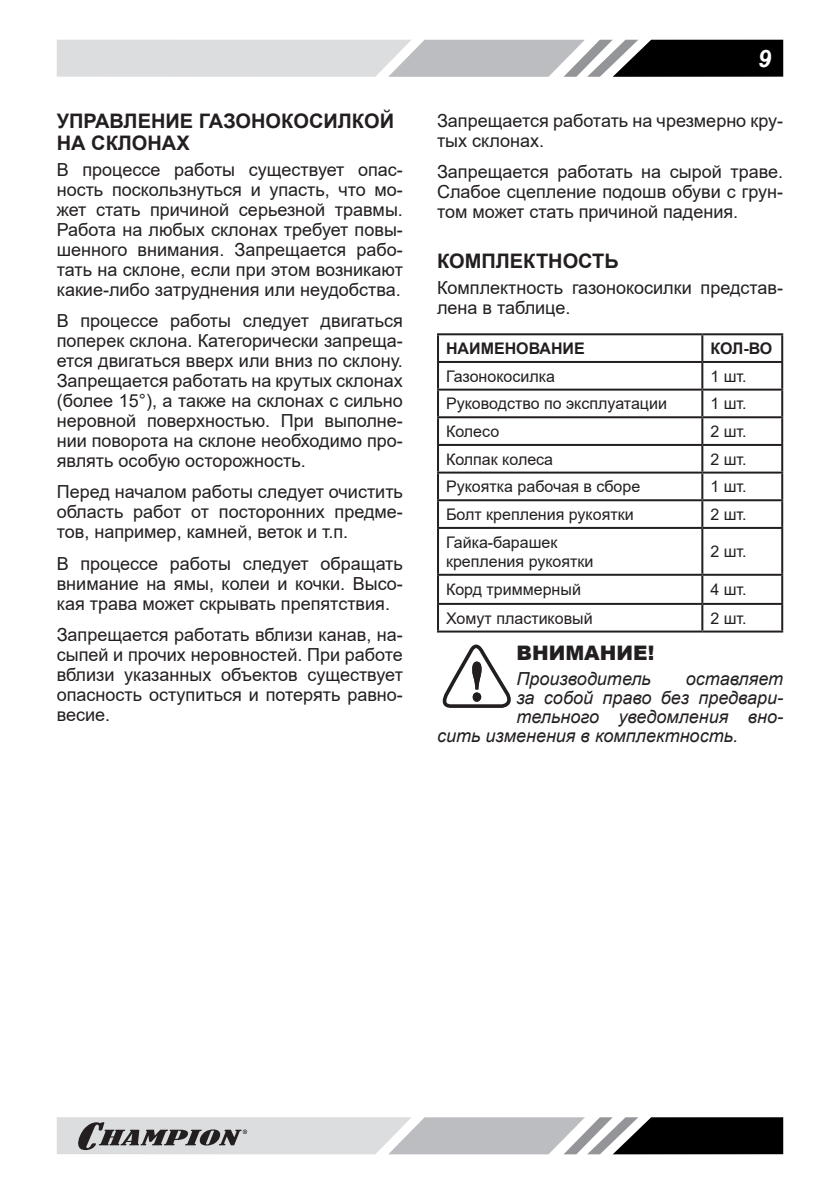
<style>
.page{position:relative;width:840px;height:1191px;background:#fff}
.page>*{position:absolute;margin:0;border:0;box-sizing:border-box;transform-origin:0 0}
.t1{font:italic 700 24px "Arial";color:#fff}
.t2{font:700 20px/22px "Arial";color:#231f20}
.t3{font:900 20px "Arial";color:#231f20}
.t4{font:18px/20px "Arial";color:#231f20;text-align:justify}
.p{font:italic 18px "Arial";color:#231f20}
.table_p_left{font:16px/19.2px "Arial";color:#231f20}
.table_h{font:700 16px "Arial";color:#231f20}
</style>
<div class="page">
<svg style="left:57px;top:40px;width:725px;height:37px;background:#a7a8aa"></svg>
<svg style="left:57px;top:1117px;width:725px;height:37px;background:#9c9d9e"></svg>
<hr style="left:437px;top:333px;width:265px;height:2px;background:#231f20">
<hr style="left:437px;top:335px;width:2px;height:26px;background:#231f20">
<hr style="left:702px;top:333px;width:80px;height:2px;background:#231f20">
<hr style="left:701px;top:335px;width:2px;height:26px;background:#231f20">
<hr style="left:780px;top:335px;width:2px;height:26px;background:#231f20">
<hr style="left:437px;top:361px;width:265px;height:2px;background:#231f20">
<hr style="left:437px;top:363px;width:2px;height:25px;background:#231f20">
<hr style="left:702px;top:361px;width:80px;height:2px;background:#231f20">
<hr style="left:701px;top:363px;width:2px;height:25px;background:#231f20">
<hr style="left:780px;top:363px;width:2px;height:25px;background:#231f20">
<hr style="left:437px;top:388px;width:265px;height:2px;background:#231f20">
<hr style="left:437px;top:390px;width:2px;height:26px;background:#231f20">
<hr style="left:702px;top:388px;width:80px;height:2px;background:#231f20">
<hr style="left:701px;top:390px;width:2px;height:26px;background:#231f20">
<hr style="left:780px;top:390px;width:2px;height:26px;background:#231f20">
<hr style="left:437px;top:416px;width:265px;height:2px;background:#231f20">
<hr style="left:437px;top:418px;width:2px;height:26px;background:#231f20">
<hr style="left:702px;top:416px;width:80px;height:2px;background:#231f20">
<hr style="left:701px;top:418px;width:2px;height:26px;background:#231f20">
<hr style="left:780px;top:418px;width:2px;height:26px;background:#231f20">
<hr style="left:437px;top:444px;width:265px;height:2px;background:#231f20">
<hr style="left:437px;top:446px;width:2px;height:25px;background:#231f20">
<hr style="left:702px;top:444px;width:80px;height:2px;background:#231f20">
<hr style="left:701px;top:446px;width:2px;height:25px;background:#231f20">
<hr style="left:780px;top:446px;width:2px;height:25px;background:#231f20">
<hr style="left:437px;top:471px;width:265px;height:2px;background:#231f20">
<hr style="left:437px;top:473px;width:2px;height:26px;background:#231f20">
<hr style="left:702px;top:471px;width:80px;height:2px;background:#231f20">
<hr style="left:701px;top:473px;width:2px;height:26px;background:#231f20">
<hr style="left:780px;top:473px;width:2px;height:26px;background:#231f20">
<hr style="left:437px;top:499px;width:265px;height:2px;background:#231f20">
<hr style="left:437px;top:501px;width:2px;height:26px;background:#231f20">
<hr style="left:702px;top:499px;width:80px;height:2px;background:#231f20">
<hr style="left:701px;top:501px;width:2px;height:26px;background:#231f20">
<hr style="left:780px;top:501px;width:2px;height:26px;background:#231f20">
<hr style="left:437px;top:527px;width:265px;height:2px;background:#231f20">
<hr style="left:437px;top:529px;width:2px;height:45px;background:#231f20">
<hr style="left:702px;top:527px;width:80px;height:2px;background:#231f20">
<hr style="left:701px;top:529px;width:2px;height:45px;background:#231f20">
<hr style="left:780px;top:529px;width:2px;height:45px;background:#231f20">
<hr style="left:437px;top:574px;width:265px;height:2px;background:#231f20">
<hr style="left:437px;top:576px;width:2px;height:27px;background:#231f20">
<hr style="left:702px;top:574px;width:80px;height:2px;background:#231f20">
<hr style="left:701px;top:576px;width:2px;height:27px;background:#231f20">
<hr style="left:780px;top:576px;width:2px;height:27px;background:#231f20">
<hr style="left:437px;top:603px;width:265px;height:2px;background:#231f20">
<hr style="left:437px;top:605px;width:2px;height:25px;background:#231f20">
<hr style="left:702px;top:603px;width:80px;height:2px;background:#231f20">
<hr style="left:701px;top:605px;width:2px;height:25px;background:#231f20">
<hr style="left:780px;top:605px;width:2px;height:25px;background:#231f20">
<hr style="left:437px;top:630px;width:265px;height:2px;background:#231f20">
<hr style="left:702px;top:630px;width:80px;height:2px;background:#231f20">
<svg style="left:442px;top:644px;width:69px;height:64px"></svg>
<p class="t2" style="left:57px;top:110px;width:338px">УПРАВЛЕНИЕ ГАЗОНОКОСИЛКОЙ<br>НА СКЛОНАХ</p>
<p class="t4" style="left:57px;top:159px;width:347px">В процессе работы существует опас&shy;ность поскользнуться и упасть, что мо&shy;жет стать причиной серьезной травмы.<br>Работа на любых склонах требует повы&shy;шенного внимания. Запрещается рабо&shy;тать на склоне, если при этом возникают какие-либо затруднения или неудобства.</p>
<p class="t4" style="left:57px;top:311px;width:347px">В процессе работы следует двигаться поперек склона. Категорически запреща&shy;ется двигаться вверх или вниз по склону.<br>Запрещается работать на крутых склонах (более 15°), а также на склонах с сильно неровной поверхностью. При выполне&shy;нии поворота на склоне необходимо про&shy;являть особую осторожность.</p>
<p class="t4" style="left:57px;top:482px;width:347px">Перед началом работы следует очистить область работ от посторонних предме&shy;тов, например, камней, веток и т.п.</p>
<p class="t4" style="left:57px;top:553px;width:347px">В процессе работы следует обращать внимание на ямы, колеи и кочки. Высо&shy;кая трава может скрывать препятствия.</p>
<p class="t4" style="left:57px;top:625px;width:347px">Запрещается работать вблизи канав, на&shy;сыпей и прочих неровностей. При работе вблизи указанных объектов существует опасность оступиться и потерять равно&shy;весие.</p>
<h1 class="t1" style="left:757px;top:42px;width:15px">9</h1>
<p class="t4" style="left:437px;top:110px;width:347px">Запрещается работать на чрезмерно кру&shy;тых склонах.</p>
<p class="t4" style="left:437px;top:161px;width:347px">Запрещается работать на сырой траве.<br>Слабое сцепление подошв обуви с грун&shy;том может стать причиной падения.</p>
<p class="t2" style="left:437px;top:250px;width:183px">КОМПЛЕКТНОСТЬ</p>
<p class="t4" style="left:437px;top:277px;width:347px">Комплектность газонокосилки представ&shy;лена в таблице.</p>
<p class="table_h" style="left:446px;top:337px;width:140px">НАИМЕНОВАНИЕ</p>
<p class="table_h" style="left:710px;top:337px;width:63px">КОЛ-ВО</p>
<p class="table_p_left" style="left:446px;top:366px;width:110px">Газонокосилка</p>
<p class="table_p_left" style="left:710px;top:366px;width:38px">1 шт.</p>
<p class="table_p_left" style="left:446px;top:394px;width:222px">Руководство по эксплуатации</p>
<p class="table_p_left" style="left:710px;top:394px;width:38px">1 шт.</p>
<p class="table_p_left" style="left:446px;top:421px;width:55px">Колесо</p>
<p class="table_p_left" style="left:710px;top:421px;width:38px">2 шт.</p>
<p class="table_p_left" style="left:446px;top:449px;width:109px">Колпак колеса</p>
<p class="table_p_left" style="left:710px;top:449px;width:38px">2 шт.</p>
<p class="table_p_left" style="left:446px;top:477px;width:196px">Рукоятка рабочая в сборе</p>
<p class="table_p_left" style="left:710px;top:477px;width:38px">1 шт.</p>
<p class="table_p_left" style="left:446px;top:504px;width:189px">Болт крепления рукоятки</p>
<p class="table_p_left" style="left:710px;top:504px;width:38px">2 шт.</p>
<p class="table_p_left" style="left:446px;top:532px;width:149px">Гайка-барашек крепления рукоятки</p>
<p class="table_p_left" style="left:710px;top:542px;width:38px">2 шт.</p>
<p class="table_p_left" style="left:446px;top:580px;width:136px">Корд триммерный</p>
<p class="table_p_left" style="left:710px;top:580px;width:38px">4 шт.</p>
<p class="table_p_left" style="left:446px;top:608px;width:148px">Хомут пластиковый</p>
<p class="table_p_left" style="left:710px;top:608px;width:38px">2 шт.</p>
<p class="t3" style="left:516px;top:638px;width:139px">ВНИМАНИЕ!</p>
<p class="p" style="left:516px;top:666px;width:136px">Производитель</p>
<p class="p" style="left:685px;top:666px;width:99px">оставляет</p>
<p class="p" style="left:516px;top:685px;width:268px">за собой право без предвари-</p>
<p class="p" style="left:516px;top:704px;width:268px">тельного уведомления вно-</p>
<p class="p" style="left:437px;top:723px;width:302px">сить изменения в комплектность.</p>
</div>
